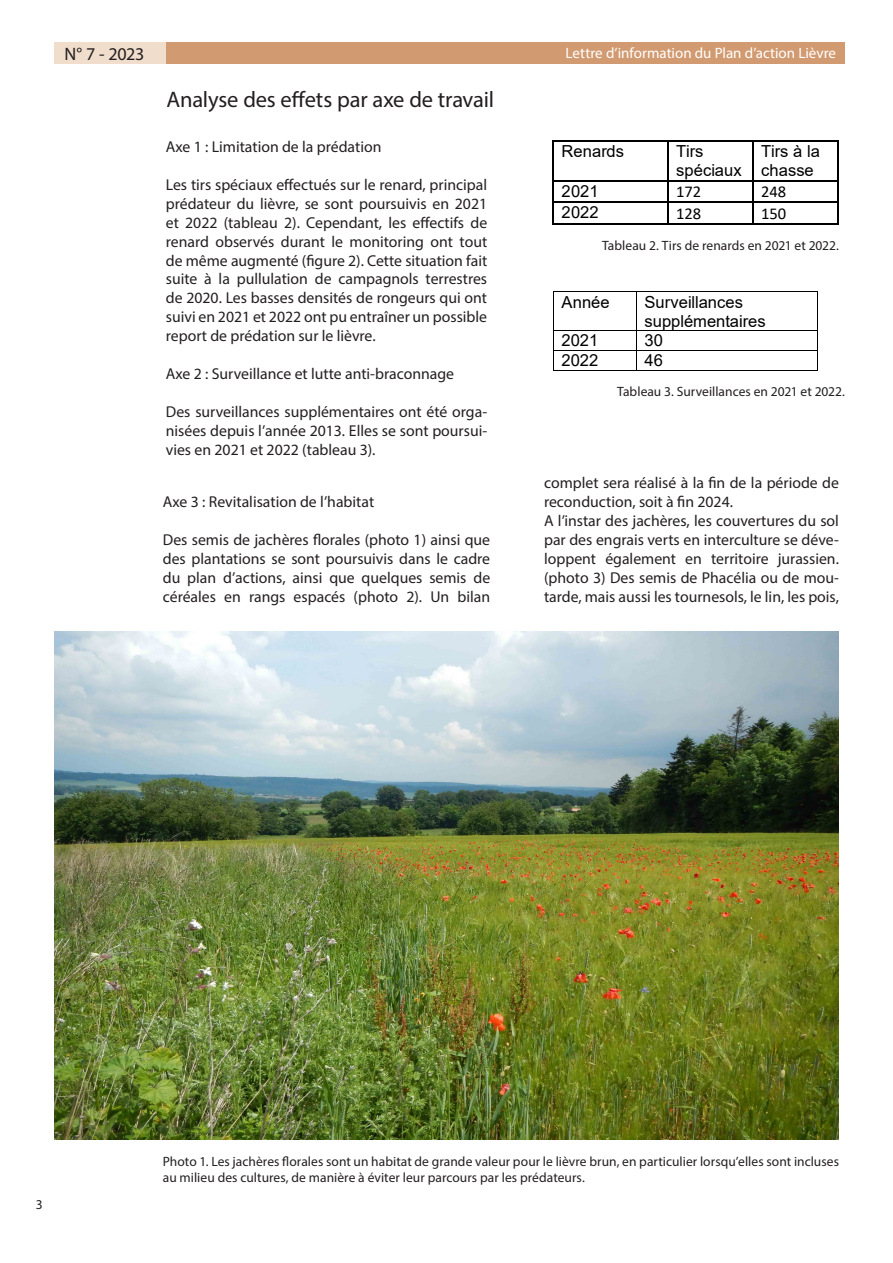
<style>
.page{position:relative;width:893px;height:1263px;background:#fff}
.page>*{position:absolute;margin:0;border:0;box-sizing:border-box;transform-origin:0 0}
.t1{font:22.5px "Myriad Pro";letter-spacing:-.01em;color:#231f20}
.t2{font:18px "Myriad Pro";color:#231f20}
.t3{font:16.5px/19px "Arial";color:#000}
.t4{font:16.5px "Calibri";letter-spacing:-.005em;color:#000}
.t5{font:15.75px/18.9px "Myriad Pro";color:#231f20;text-align:justify}
.t6{font:15px "Myriad Pro";color:#fff}
.t7{font:13.5px/16.2px "Myriad Pro";letter-spacing:.005em;color:#231f20}
</style>
<div class="page">
<div style="left:54px;top:43px;width:112px;height:21px;background:#f1ddcc"></div>
<div style="left:166px;top:43px;width:679px;height:21px;background:#d29a70"></div>
<img style="left:54px;top:631px;width:785px;height:509px">
<hr style="left:554px;top:140px;width:113px;height:2px;background:#000">
<hr style="left:669px;top:140px;width:83px;height:2px;background:#000">
<hr style="left:754px;top:140px;width:83px;height:2px;background:#000">
<hr style="left:553px;top:142px;width:1px;height:38px;background:#000">
<hr style="left:667px;top:142px;width:2px;height:38px;background:#000">
<hr style="left:752px;top:142px;width:2px;height:38px;background:#000">
<hr style="left:837px;top:142px;width:2px;height:38px;background:#000">
<hr style="left:554px;top:180px;width:113px;height:1px;background:#000">
<hr style="left:669px;top:180px;width:83px;height:1px;background:#000">
<hr style="left:754px;top:180px;width:83px;height:1px;background:#000">
<hr style="left:667px;top:181px;width:2px;height:21px;background:#000">
<hr style="left:752px;top:181px;width:2px;height:21px;background:#000">
<hr style="left:837px;top:181px;width:2px;height:21px;background:#000">
<hr style="left:554px;top:202px;width:113px;height:1px;background:#000">
<hr style="left:669px;top:202px;width:83px;height:1px;background:#000">
<hr style="left:754px;top:202px;width:83px;height:1px;background:#000">
<svg style="left:553px;top:180px;width:1px;height:45px"></svg>
<hr style="left:554px;top:223px;width:113px;height:2px;background:#000">
<hr style="left:667px;top:203px;width:2px;height:20px;background:#000">
<hr style="left:669px;top:223px;width:83px;height:2px;background:#000">
<hr style="left:752px;top:203px;width:2px;height:20px;background:#000">
<hr style="left:754px;top:223px;width:83px;height:2px;background:#000">
<hr style="left:837px;top:203px;width:2px;height:20px;background:#000">
<hr style="left:554px;top:292px;width:82px;height:1px;background:#000">
<hr style="left:637px;top:292px;width:180px;height:1px;background:#000">
<hr style="left:553px;top:292px;width:1px;height:38px;background:#000">
<hr style="left:636px;top:292px;width:1px;height:38px;background:#000">
<hr style="left:817px;top:292px;width:1px;height:38px;background:#000">
<hr style="left:554px;top:330px;width:82px;height:1px;background:#000">
<hr style="left:637px;top:330px;width:180px;height:1px;background:#000">
<hr style="left:554px;top:350px;width:82px;height:1px;background:#000">
<hr style="left:637px;top:350px;width:180px;height:1px;background:#000">
<svg style="left:553px;top:330px;width:1px;height:41px"></svg>
<hr style="left:554px;top:370px;width:82px;height:1px;background:#000">
<svg style="left:636px;top:330px;width:1px;height:41px"></svg>
<hr style="left:637px;top:370px;width:180px;height:1px;background:#000">
<svg style="left:817px;top:330px;width:1px;height:41px"></svg>
<p class="t2" style="left:65px;top:43px;width:81px">N° 7 - 2023</p>
<p class="t6" style="left:566px;top:44px;width:272px">Lettre d’information du Plan d’action Lièvre</p>
<p class="t1" style="left:167px;top:85px;width:329px">Analyse des effets par axe de travail</p>
<p class="t5" style="left:166px;top:137px;width:217px">Axe 1 : Limitation de la prédation</p>
<p class="t5" style="left:166px;top:175px;width:323px">Les tirs spéciaux effectués sur le renard, principal prédateur du lièvre, se sont poursuivis en 2021 et 2022 (tableau 2). Cependant, les effectifs de renard observés durant le monitoring ont tout de même augmenté (figure 2). Cette situation fait suite à la pullulation de campagnols terrestres de 2020. Les basses densités de rongeurs qui ont suivi en 2021 et 2022 ont pu entraîner un possible report de prédation sur le lièvre.</p>
<p class="t5" style="left:166px;top:364px;width:290px">Axe 2 : Surveillance et lutte anti-braconnage</p>
<p class="t5" style="left:166px;top:402px;width:323px">Des surveillances supplémentaires ont été orga&shy;nisées depuis l’année 2013. Elles se sont poursui&shy;vies en 2021 et 2022 (tableau 3).</p>
<p class="t5" style="left:163px;top:492px;width:213px">Axe 3 : Revitalisation de l’habitat</p>
<p class="t5" style="left:163px;top:530px;width:329px">Des semis de jachères florales (photo 1) ainsi que des plantations se sont poursuivis dans le cadre du plan d’actions, ainsi que quelques semis de céréales en rangs espacés (photo 2). Un bilan</p>
<p class="t3" style="left:562px;top:142px;width:64px">Renards</p>
<p class="t3" style="left:676px;top:142px;width:67px">Tirs spéciaux</p>
<p class="t3" style="left:761px;top:142px;width:60px">Tirs à la chasse</p>
<p class="t3" style="left:562px;top:181px;width:38px">2021</p>
<p class="t4" style="left:676px;top:180px;width:26px">172</p>
<p class="t4" style="left:761px;top:180px;width:26px">248</p>
<p class="t3" style="left:562px;top:203px;width:38px">2022</p>
<p class="t4" style="left:676px;top:202px;width:26px">128</p>
<p class="t4" style="left:761px;top:202px;width:26px">150</p>
<p class="t7" style="left:602px;top:237px;width:238px">Tableau 2. Tirs de renards en 2021 et 2022.</p>
<p class="t3" style="left:562px;top:292px;width:50px">Année</p>
<p class="t3" style="left:644px;top:292px;width:123px">Surveillances supplémentaires</p>
<p class="t3" style="left:562px;top:331px;width:38px">2021</p>
<p class="t3" style="left:644px;top:331px;width:20px">30</p>
<p class="t3" style="left:562px;top:351px;width:38px">2022</p>
<p class="t3" style="left:644px;top:351px;width:20px">46</p>
<p class="t7" style="left:617px;top:383px;width:229px">Tableau 3. Surveillances en 2021 et 2022.</p>
<p class="t5" style="left:544px;top:473px;width:296px">complet sera réalisé à la fin de la période de reconduction, soit à fin 2024.</p>
<p class="t5" style="left:544px;top:511px;width:296px">A l’instar des jachères, les couvertures du sol par des engrais verts en interculture se déve&shy;loppent également en territoire jurassien. (photo 3) Des semis de Phacélia ou de mou&shy;tarde, mais aussi les tournesols, le lin, les pois,</p>
<p class="t7" style="left:36px;top:1196px;width:8px">3</p>
<p class="t7" style="left:163px;top:1153px;width:678px">Photo 1. Les jachères florales sont un habitat de grande valeur pour le lièvre brun, en particulier lorsqu’elles sont incluses au milieu des cultures, de manière à éviter leur parcours par les prédateurs.</p>
</div>
